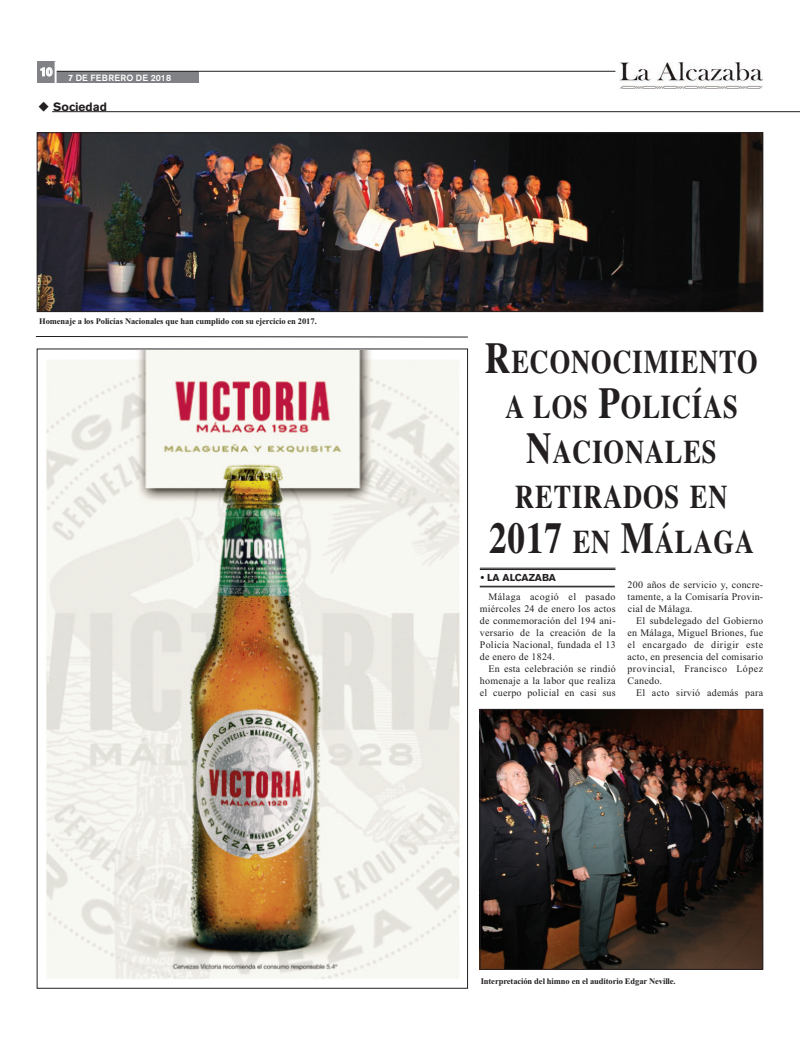
<style>
.page{position:relative;width:800px;height:1049px;background:#fff}
.page>*{position:absolute;margin:0;border:0;box-sizing:border-box;transform-origin:0 0}
.t1{font:700 33px/45px "Times";letter-spacing:.035em;color:#231f20;text-align:center;scale:.8 1}
.t2{font:700 12px "Akzidenz Grotesk BE";color:#231f20}
.t3{font:700 12px "Akzidenz Grotesk BE";color:#fff}
.t4{font:10px "Times New Roman";letter-spacing:.025em;color:#231f20}
.t5{font:10px "Times New Roman";letter-spacing:.045em;color:#231f20}
.t6{font:700 10px "Akzidenz Grotesk BE";color:#231f20}
.t7{font:500 9px "Akzidenz Grotesk BE";letter-spacing:.02em;color:#fff}
.t8{font:700 8.5px "Times New Roman";letter-spacing:-.01em;color:#231f20}
.s1{font-size:44px}
</style>
<div class="page">
<div style="left:619px;top:59px;width:144px;height:31px;background:linear-gradient(to right,#fff,#fff)"></div>
<img style="left:619px;top:62px;width:143px;height:26px">
<div style="left:41px;top:72px;width:158px;height:11px;background:#808285"></div>
<hr style="left:56px;top:71px;width:559px;height:1px;background:#231f20">
<div style="left:37px;top:61px;width:18px;height:22px;background:#808285"></div>
<svg style="left:40px;top:67px;width:13px;height:10px"></svg>
<hr style="left:55px;top:61px;width:2px;height:22px;background:#fff">
<hr style="left:52px;top:111px;width:747px;height:1px;background:#231f20">
<hr style="left:479px;top:568px;width:136px;height:1px;background:#231f20">
<hr style="left:479px;top:569px;width:136px;height:1px;background:#231f20">
<hr style="left:479px;top:586px;width:135px;height:1px;background:#231f20">
<hr style="left:479px;top:587px;width:135px;height:1px;background:#231f20">
<img style="left:39px;top:134px;width:722px;height:176px">
<div style="left:37px;top:132px;width:726px;height:180px;border:1px solid #231f20"></div>
<img style="left:481px;top:711px;width:280px;height:257px">
<div style="left:479px;top:709px;width:284px;height:261px;border:1px solid #231f20"></div>
<img style="left:46px;top:351px;width:414px;height:628px">
<svg style="left:36px;top:336px;width:432px;height:1px"></svg>
<p class="t3" style="left:40px;top:67px;width:14px">10</p>
<p class="t2" style="left:38px;top:102px;width:71px">◆ Sociedad</p>
<p class="t7" style="left:68px;top:74px;width:105px">7 DE FEBRERO DE 2018</p>
<p class="t8" style="left:39px;top:316px;width:279px">Homenaje a los Policías Nacionales que han cumplido con su ejercicio en 2017.</p>
<p class="t1" style="left:485px;top:339px;width:342px"><span class="s1">R</span>ECONOCIMIENTO<br>A LOS <span class="s1">P</span>OLICÍAS<br><span class="s1">N</span>ACIONALES<br>RETIRADOS EN<br><span class="s1">2017</span> EN <span class="s1">M</span>ÁLAGA</p>
<p class="t5" style="left:488px;top:591px;width:129px">Málaga acogió el pasado</p>
<p class="t4" style="left:479px;top:603px;width:137px">miércoles 24 de enero los actos</p>
<p class="t4" style="left:480px;top:615px;width:137px">de conmemoración del 194 ani-</p>
<p class="t4" style="left:480px;top:627px;width:137px">versario de la creación de la</p>
<p class="t4" style="left:480px;top:639px;width:137px">Policía Nacional, fundada el 13</p>
<p class="t4" style="left:480px;top:651px;width:77px">de enero de 1824.</p>
<p class="t4" style="left:488px;top:663px;width:129px">En esta celebración se rindió</p>
<p class="t4" style="left:480px;top:675px;width:137px">homenaje a la labor que realiza</p>
<p class="t4" style="left:480px;top:687px;width:137px">el cuerpo policial en casi sus</p>
<p class="t6" style="left:480px;top:573px;width:77px">• LA ALCAZABA</p>
<p class="t4" style="left:627px;top:579px;width:137px">200 años de servicio y, concre-</p>
<p class="t4" style="left:627px;top:591px;width:137px">tamente, a la Comisaría Provin-</p>
<p class="t4" style="left:627px;top:603px;width:66px">cial de Málaga.</p>
<p class="t4" style="left:636px;top:615px;width:128px">El subdelegado del Gobierno</p>
<p class="t4" style="left:627px;top:627px;width:137px">en Málaga, Miguel Briones, fue</p>
<p class="t5" style="left:627px;top:639px;width:137px">el encargado de dirigir este</p>
<p class="t4" style="left:627px;top:651px;width:137px">acto, en presencia del comisario</p>
<p class="t5" style="left:627px;top:663px;width:137px">provincial, Francisco López</p>
<p class="t4" style="left:627px;top:675px;width:36px">Canedo.</p>
<p class="t4" style="left:636px;top:687px;width:128px">El acto sirvió además para</p>
<p class="t8" style="left:480px;top:976px;width:196px">Interpretación del himno en el auditorio Edgar Neville.</p>
</div>
